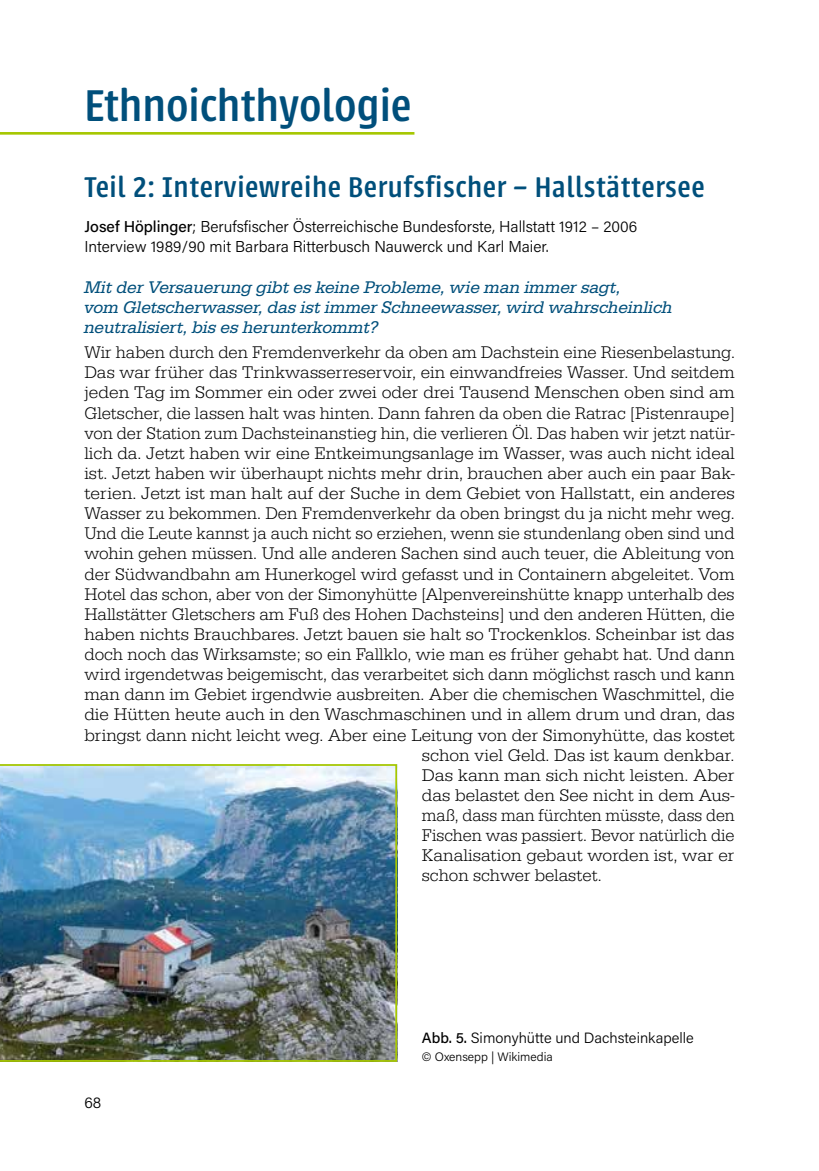
<style>
.page{position:relative;width:819px;height:1171px;background:#fff}
.page>*{position:absolute;margin:0;border:0;box-sizing:border-box;transform-origin:0 0}
.t1{font:500 49px "Urbana";color:#004f7b}
.t2{font:500 31.5px "Urbana";letter-spacing:.02em;color:#004f7b}
.t3{font:300 17.5px "Serifa";color:#000}
.t4{font:italic 17.5px/20.1px "Serifa";color:#004f7b}
.t5{font:300 17.5px "Serifa";color:#000;scale:1.04 1}
.t6{font:300 17.5px "Serifa";color:#000;scale:.96 1}
.t7{font:300 15.75px/20.1px "Acumin Pro";color:#000}
.t8{font:300 14.88px "Acumin Pro";color:#000}
.t9{font:300 12.25px "Acumin Pro";color:#000}
.s1{font-weight:500}
</style>
<div class="page">
<hr style="left:0;top:132px;width:414px;height:3px;background:#a6c700">
<img style="left:0;top:764px;width:397px;height:298px">
<h1 class="t1" style="left:84px;top:79px;width:329px">Ethnoichthyologie</h1>
<h2 class="t2" style="left:84px;top:170px;width:622px">Teil 2: Interviewreihe Berufsfischer – Hallstättersee</h2>
<p class="t7" style="left:84px;top:216px;width:554px"><span class="s1">Josef Höplinger</span>; Berufsfischer Österreichische Bundesforste, Hallstatt 1912 – 2006<br>Interview 1989/90 mit Barbara Ritterbusch Nauwerck und Karl Maier.</p>
<p class="t4" style="left:84px;top:277px;width:589px">Mit der Versauerung gibt es keine Probleme, wie man immer sagt,<br>vom Gletscherwasser, das ist immer Schneewasser, wird wahrscheinlich neutralisiert, bis es herunterkommt?</p>
<p class="t3" style="left:84px;top:342px;width:652px">Wir haben durch den Fremdenverkehr da oben am Dachstein eine Riesenbelastung.</p>
<p class="t3" style="left:84px;top:362px;width:651px">Das war früher das Trinkwasserreservoir, ein einwandfreies Wasser. Und seitdem</p>
<p class="t3" style="left:84px;top:383px;width:652px">jeden Tag im Sommer ein oder zwei oder drei Tausend Menschen oben sind am</p>
<p class="t3" style="left:84px;top:403px;width:651px">Gletscher, die lassen halt was hinten. Dann fahren da oben die Ratrac [Pistenraupe]</p>
<p class="t3" style="left:84px;top:423px;width:651px">von der Station zum Dachsteinanstieg hin, die verlieren Öl. Das haben wir jetzt natür-</p>
<p class="t3" style="left:84px;top:443px;width:652px">lich da. Jetzt haben wir eine Entkeimungsanlage im Wasser, was auch nicht ideal</p>
<p class="t3" style="left:84px;top:463px;width:651px">ist. Jetzt haben wir überhaupt nichts mehr drin, brauchen aber auch ein paar Bak-</p>
<p class="t5" style="left:84px;top:483px;width:627px">terien. Jetzt ist man halt auf der Suche in dem Gebiet von Hallstatt, ein anderes</p>
<p class="t3" style="left:84px;top:503px;width:651px">Wasser zu bekommen. Den Fremdenverkehr da oben bringst du ja nicht mehr weg.</p>
<p class="t3" style="left:84px;top:523px;width:651px">Und die Leute kannst ja auch nicht so erziehen, wenn sie stundenlang oben sind und</p>
<p class="t3" style="left:84px;top:544px;width:651px">wohin gehen müssen. Und alle anderen Sachen sind auch teuer, die Ableitung von</p>
<p class="t3" style="left:84px;top:564px;width:651px">der Südwandbahn am Hunerkogel wird gefasst und in Containern abgeleitet. Vom</p>
<p class="t3" style="left:84px;top:584px;width:651px">Hotel das schon, aber von der Simonyhütte [Alpenvereinshütte knapp unterhalb des</p>
<p class="t3" style="left:84px;top:604px;width:651px">Hallstätter Gletschers am Fuß des Hohen Dachsteins] und den anderen Hütten, die</p>
<p class="t3" style="left:84px;top:624px;width:651px">haben nichts Brauchbares. Jetzt bauen sie halt so Trockenklos. Scheinbar ist das</p>
<p class="t3" style="left:84px;top:644px;width:651px">doch noch das Wirksamste; so ein Fallklo, wie man es früher gehabt hat. Und dann</p>
<p class="t3" style="left:84px;top:664px;width:651px">wird irgendetwas beigemischt, das verarbeitet sich dann möglichst rasch und kann</p>
<p class="t3" style="left:84px;top:684px;width:651px">man dann im Gebiet irgendwie ausbreiten. Aber die chemischen Waschmittel, die</p>
<p class="t3" style="left:84px;top:705px;width:651px">die Hütten heute auch in den Waschmaschinen und in allem drum und dran, das</p>
<p class="t3" style="left:84px;top:725px;width:652px">bringst dann nicht leicht weg. Aber eine Leitung von der Simonyhütte, das kostet</p>
<p class="t3" style="left:422px;top:745px;width:314px">schon viel Geld. Das ist kaum denkbar.</p>
<p class="t5" style="left:422px;top:765px;width:302px">Das kann man sich nicht leisten. Aber</p>
<p class="t3" style="left:422px;top:785px;width:314px">das belastet den See nicht in dem Aus-</p>
<p class="t6" style="left:422px;top:805px;width:327px">maß, dass man fürchten müsste, dass den</p>
<p class="t3" style="left:422px;top:825px;width:314px">Fischen was passiert. Bevor natürlich die</p>
<p class="t3" style="left:422px;top:845px;width:314px">Kanalisation gebaut worden ist, war er</p>
<p class="t3" style="left:422px;top:866px;width:181px">schon schwer belastet.</p>
<p class="t7" style="left:84px;top:1092px;width:19px">68</p>
<p class="t8" style="left:422px;top:1027px;width:273px"><span class="s1">Abb. 5.</span> Simonyhütte und Dachsteinkapelle</p>
<p class="t9" style="left:422px;top:1048px;width:132px">© Oxensepp | Wikimedia</p>
</div>
